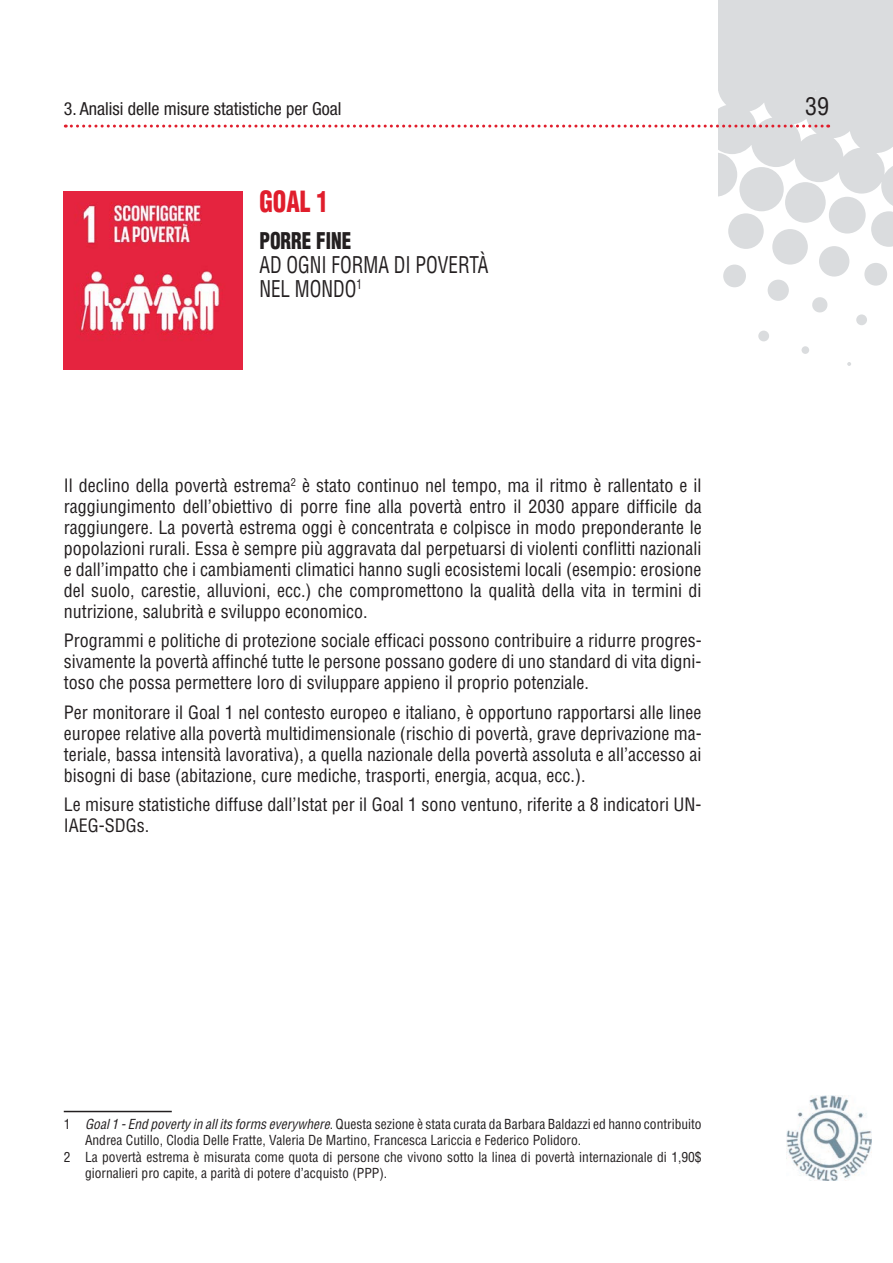
<style>
.page{position:relative;width:893px;height:1263px;background:#fff}
.page>*{position:absolute;margin:0;border:0;box-sizing:border-box;transform-origin:0 0}
.t1{font:900 condensed 28.5px "Helvetica LT Std";color:#e01e2c;scale:.85 1}
.t2{font:condensed 24px "Helvetica LT Std";color:#231f20}
.t3{font:condensed 22.5px/24px "Helvetica LT Std";color:#231f20;scale:.85 1}
.t4{font:900 condensed 22.5px "Helvetica LT Std";color:#231f20;scale:.85 1}
.t5{font:condensed 18px/21px "Helvetica LT Std";color:#231f20;text-align:justify}
.t6{font:condensed 18px "Helvetica Neue LT Std";color:#231f20}
.t7{font:condensed 13.5px "Helvetica LT Std";color:#231f20}
.s1{font-style:italic}
</style>
<div class="page">
<div style="left:728px;top:213px;width:36px;height:36px;background:#dadcde;border-radius:50%"></div>
<div style="left:772px;top:229px;width:36px;height:36px;background:#dadcde;border-radius:50%"></div>
<div style="left:819px;top:246px;width:30px;height:31px;background:#dadcde;border-radius:50%"></div>
<div style="left:864px;top:263px;width:23px;height:23px;background:#dadcde;border-radius:50%"></div>
<div style="left:723px;top:265px;width:23px;height:22px;background:#dadcde;border-radius:50%"></div>
<div style="left:768px;top:280px;width:21px;height:21px;background:#dadcde;border-radius:50%"></div>
<svg style="left:812px;top:297px;width:16px;height:16px"></svg>
<div style="left:856px;top:314px;width:11px;height:11px;background:#dadcde;border-radius:50%"></div>
<div style="left:758px;top:331px;width:11px;height:10px;background:#dadcde;border-radius:50%"></div>
<div style="left:801px;top:346px;width:8px;height:8px;background:#dadcde;border-radius:50%"></div>
<svg style="left:847px;top:362px;width:4px;height:4px"></svg>
<svg style="left:65px;top:0;width:828px;height:247px"></svg>
<img style="left:787px;top:1095px;width:85px;height:85px">
<hr style="left:64px;top:1111px;width:108px;height:1px;background:#231f20">
<img style="left:64px;top:191px;width:178px;height:179px">
<p class="t6" style="left:64px;top:98px;width:279px">3. Analisi delle misure statistiche per Goal</p>
<h2 class="t2" style="left:805px;top:91px;width:25px">39</h2>
<h1 class="t1" style="left:259px;top:183px;width:83px">GOAL 1</h1>
<p class="t4" style="left:259px;top:226px;width:110px">PORRE FINE</p>
<p class="t3" style="left:259px;top:252px;width:271px">AD OGNI FORMA DI POVERTÀ<br>NEL MONDO<sup>1</sup></p>
<p class="t5" style="left:64px;top:474px;width:639px">Il declino della povertà estrema<sup>2</sup> è stato continuo nel tempo, ma il ritmo è rallentato e il raggiungimento dell’obiettivo di porre fine alla povertà entro il 2030 appare difficile da raggiungere. La povertà estrema oggi è concentrata e colpisce in modo preponderante le popolazioni rurali. Essa è sempre più aggravata dal perpetuarsi di violenti conflitti nazionali e dall’impatto che i cambiamenti climatici hanno sugli ecosistemi locali (esempio: erosione del suolo, carestie, alluvioni, ecc.) che compromettono la qualità della vita in termini di nutrizione, salubrità e sviluppo economico.</p>
<p class="t5" style="left:64px;top:630px;width:639px">Programmi e politiche di protezione sociale efficaci possono contribuire a ridurre progres&shy;sivamente la povertà affinché tutte le persone possano godere di uno standard di vita digni&shy;toso che possa permettere loro di sviluppare appieno il proprio potenziale.</p>
<p class="t5" style="left:64px;top:701px;width:639px">Per monitorare il Goal 1 nel contesto europeo e italiano, è opportuno rapportarsi alle linee europee relative alla povertà multidimensionale (rischio di povertà, grave deprivazione ma&shy;teriale, bassa intensità lavorativa), a quella nazionale della povertà assoluta e all’accesso ai bisogni di base (abitazione, cure mediche, trasporti, energia, acqua, ecc.).</p>
<p class="t5" style="left:64px;top:794px;width:639px">Le misure statistiche diffuse dall’Istat per il Goal 1 sono ventuno, riferite a 8 indicatori UN-<br>IAEG-SDGs.</p>
<p class="t7" style="left:64px;top:1115px;width:639px">1 <span class="s1">Goal 1 - End poverty in all its forms everywhere</span>. Questa sezione è stata curata da Barbara Baldazzi ed hanno contribuito</p>
<p class="t7" style="left:85px;top:1131px;width:498px">Andrea Cutillo, Clodia Delle Fratte, Valeria De Martino, Francesca Lariccia e Federico Polidoro.</p>
<p class="t7" style="left:64px;top:1148px;width:639px">2 La povertà estrema è misurata come quota di persone che vivono sotto la linea di povertà internazionale di 1,90$</p>
<p class="t7" style="left:85px;top:1164px;width:304px">giornalieri pro capite, a parità di potere d’acquisto (PPP).</p>
</div>
